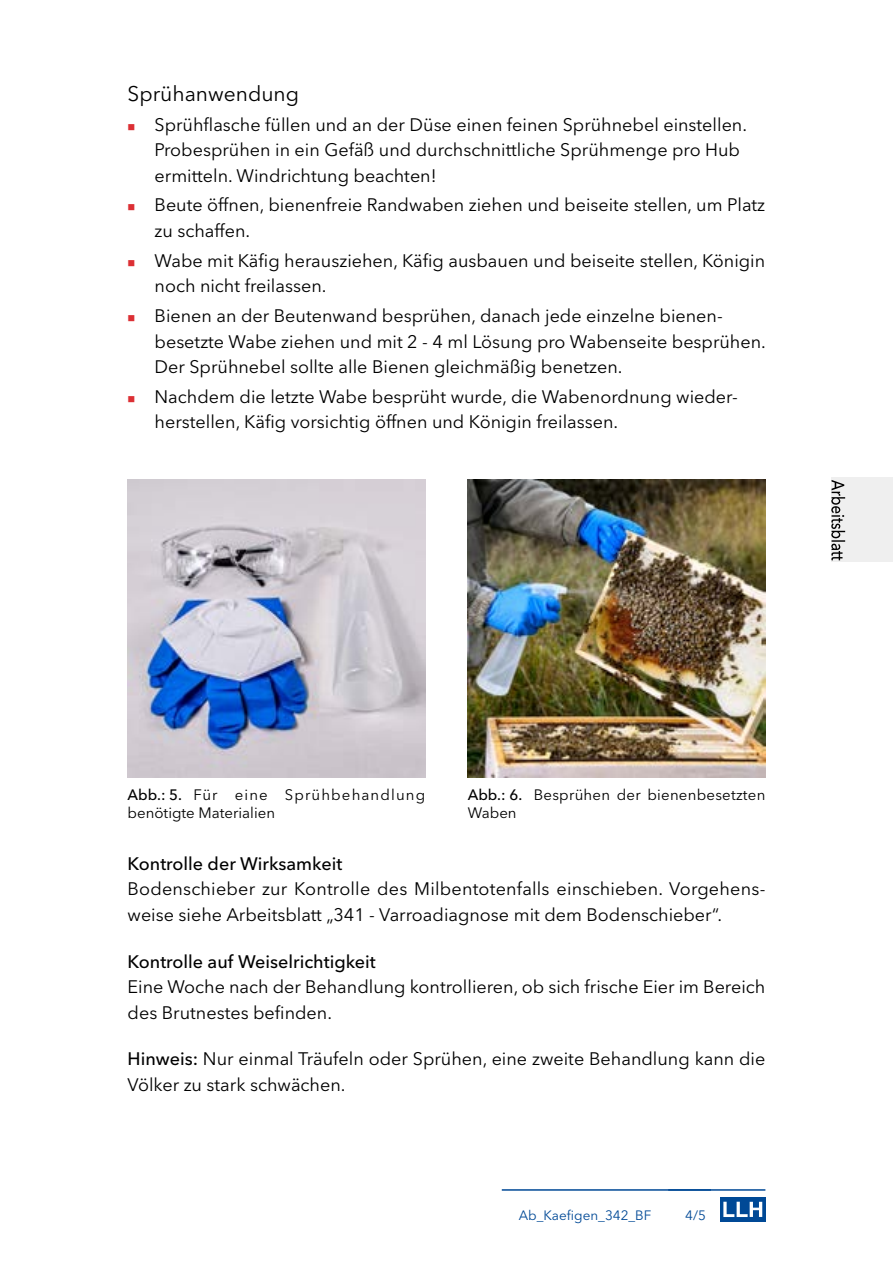
<style>
.page{position:relative;width:893px;height:1263px;background:#fff}
.page>*{position:absolute;margin:0;border:0;box-sizing:border-box;transform-origin:0 0}
.H3_Überschrift3{font:21px "Avenir Next LT Pro";color:#000}
.Fließtext_block{font:18px/25.5px "Avenir Next LT Pro";color:#000}
.Fließtext_block-2{font:500 18px "Avenir Next LT Pro";color:#000}
.t1{font:15px/18px "Avenir Next LT Pro";letter-spacing:.015em;color:#000}
.t2{font:13.5px "Avenir Next LT Pro";color:#004996}
.s1{font-weight:500}
</style>
<div class="page">
<div style="left:720px;top:1197px;width:45px;height:24px;background:#004996"></div>
<svg style="left:723px;top:1202px;width:39px;height:15px"></svg>
<hr style="left:502px;top:1189px;width:209px;height:2px;background:#004996">
<hr style="left:668px;top:1189px;width:97px;height:2px;background:#004996">
<img style="left:468px;top:480px;width:297px;height:297px">
<img style="left:128px;top:480px;width:297px;height:297px">
<div style="left:831px;top:478px;width:62px;height:84px;background:#efefef"></div>
<svg style="left:831px;top:480px;width:14px;height:80px"></svg>
<h3 class="H3_Überschrift3" style="left:128px;top:81px;width:173px">Sprühanwendung</h3>
<p class="Fließtext_block" style="left:155px;top:112px;width:594px">Sprühflasche füllen und an der Düse einen feinen Sprühnebel einstellen.<br>Probesprühen in ein Gefäß und durchschnittliche Sprühmenge pro Hub ermitteln. Windrichtung beachten!</p>
<p class="Fließtext_block" style="left:155px;top:192px;width:612px">Beute öffnen, bienenfreie Randwaben ziehen und beiseite stellen, um Platz zu schaffen.</p>
<p class="Fließtext_block" style="left:155px;top:248px;width:612px">Wabe mit Käfig herausziehen, Käfig ausbauen und beiseite stellen, Königin noch nicht freilassen.</p>
<p class="Fließtext_block" style="left:155px;top:303px;width:613px">Bienen an der Beutenwand besprühen, danach jede einzelne bienen&shy;besetzte Wabe ziehen und mit 2 - 4 ml Lösung pro Wabenseite besprühen.<br>Der Sprühnebel sollte alle Bienen gleichmäßig benetzen.</p>
<p class="Fließtext_block" style="left:155px;top:384px;width:585px">Nachdem die letzte Wabe besprüht wurde, die Wabenordnung wieder&shy;herstellen, Käfig vorsichtig öffnen und Königin freilassen.</p>
<p class="t1" style="left:128px;top:785px;width:299px"><span class="s1">Abb.: 5.</span> Für eine Sprühbehandlung benötigte Materialien</p>
<p class="t1" style="left:468px;top:785px;width:299px"><span class="s1">Abb.: 6.</span> Besprühen der bienenbesetzten<br>Waben</p>
<p class="Fließtext_block-2" style="left:128px;top:853px;width:216px">Kontrolle der Wirksamkeit</p>
<p class="Fließtext_block" style="left:128px;top:876px;width:639px">Bodenschieber zur Kontrolle des Milbentotenfalls einschieben. Vorgehens&shy;weise siehe Arbeitsblatt „341 - Varroadiagnose mit dem Bodenschieber“.</p>
<p class="Fließtext_block-2" style="left:128px;top:950px;width:250px">Kontrolle auf Weiselrichtigkeit</p>
<p class="Fließtext_block" style="left:128px;top:974px;width:639px">Eine Woche nach der Behandlung kontrollieren, ob sich frische Eier im Bereich des Brutnestes befinden.</p>
<p class="Fließtext_block" style="left:128px;top:1046px;width:639px"><span class="s1">Hinweis:</span> Nur einmal Träufeln oder Sprühen, eine zweite Behandlung kann die<br>Völker zu stark schwächen.</p>
<p class="t2" style="left:519px;top:1208px;width:134px">Ab_Kaefigen_342_BF</p>
<p class="t2" style="left:685px;top:1208px;width:22px">4/5</p>
</div>
